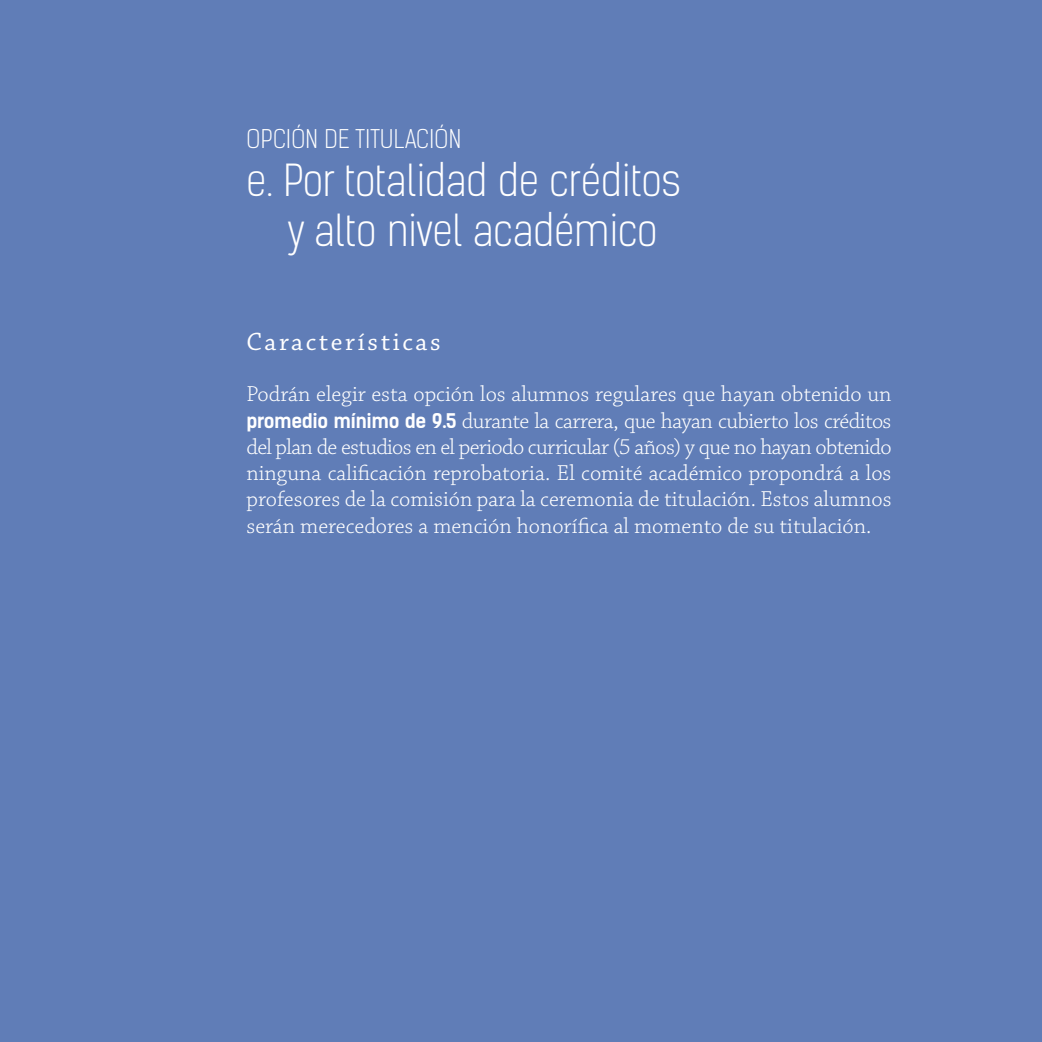
<style>
.page{position:relative;width:1042px;height:1042px;background:#607db7}
.page>*{position:absolute;margin:0;border:0;box-sizing:border-box;transform-origin:0 0}
.t1{font:300 42px "Kelson Sans";color:#fff}
.t2{font:26.25px "Chaparral Pro";letter-spacing:.1em;color:#fff}
.t3{font:300 24.5px "Kelson Sans";letter-spacing:.015em;color:#fff}
.características{font:300 22.75px/26.2px "Chaparral Pro";color:#fff;text-align:justify}
.s1{font-family:"Kelson Sans";font-weight:700;font-size:19.25px}
</style>
<div class="page">
<p class="t3" style="left:247px;top:125px;width:216px">OPCIÓN DE TITULACIÓN</p>
<p class="t1" style="left:246px;top:155px;width:435px">e. Por totalidad de créditos</p>
<p class="t1" style="left:288px;top:206px;width:371px">y alto nivel académico</p>
<p class="t2" style="left:246px;top:327px;width:196px">Características</p>
<p class="características" style="left:246px;top:382px;width:646px">Podrán elegir esta opción los alumnos regulares que hayan obtenido un <span class="s1">promedio mínimo de 9.5</span> durante la carrera, que hayan cubierto los créditos del plan de estudios en el periodo curricular (5 años) y que no hayan obtenido ninguna calificación reprobatoria. El comité académico propondrá a los profesores de la comisión para la ceremonia de titulación. Estos alumnos serán merecedores a mención honorífica al momento de su titulación.</p>
</div>
